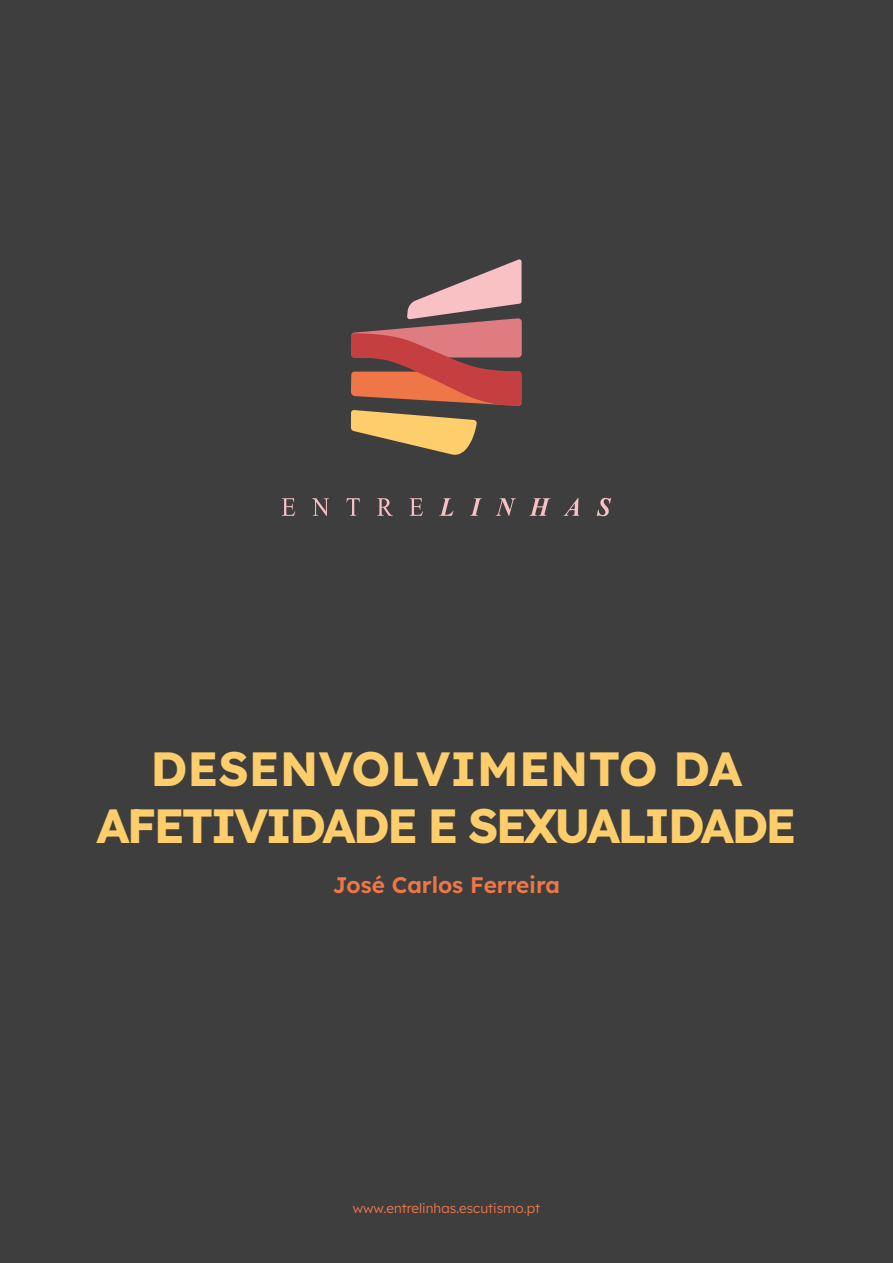
<style>
.page{position:relative;width:893px;height:1263px;background:#3e3e3f}
.page>*{position:absolute;margin:0;border:0;box-sizing:border-box;transform-origin:0 0}
.t1{font:700 48px "Lexend Deca";letter-spacing:-.06em;color:#fecd6c}
.t2{font:700 48px "Lexend Deca";color:#fecd6c}
.t3{font:600 22.5px "Lexend Deca";color:#ef7747}
.t4{font:300 13.5px "Lexend Deca";color:#ef7747}
</style>
<div class="page">
<svg style="left:351px;top:259px;width:171px;height:196px"></svg>
<svg style="left:282px;top:498px;width:13px;height:18px"></svg>
<svg style="left:312px;top:498px;width:17px;height:18px"></svg>
<svg style="left:347px;top:498px;width:13px;height:18px"></svg>
<svg style="left:377px;top:498px;width:16px;height:18px"></svg>
<svg style="left:409px;top:498px;width:14px;height:18px"></svg>
<svg style="left:439px;top:498px;width:14px;height:18px"></svg>
<svg style="left:470px;top:498px;width:12px;height:18px"></svg>
<svg style="left:496px;top:498px;width:20px;height:18px"></svg>
<svg style="left:529px;top:498px;width:22px;height:18px"></svg>
<svg style="left:564px;top:498px;width:15px;height:18px"></svg>
<svg style="left:597px;top:498px;width:14px;height:18px"></svg>
<p class="t2" style="left:151px;top:734px;width:593px">DESENVOLVIMENTO DA</p>
<p class="t1" style="left:96px;top:791px;width:701px">AFETIVIDADE E SEXUALIDADE</p>
<p class="t3" style="left:333px;top:869px;width:229px">José Carlos Ferreira</p>
<p class="t4" style="left:353px;top:1198px;width:189px">www.entrelinhas.escutismo.pt</p>
</div>
